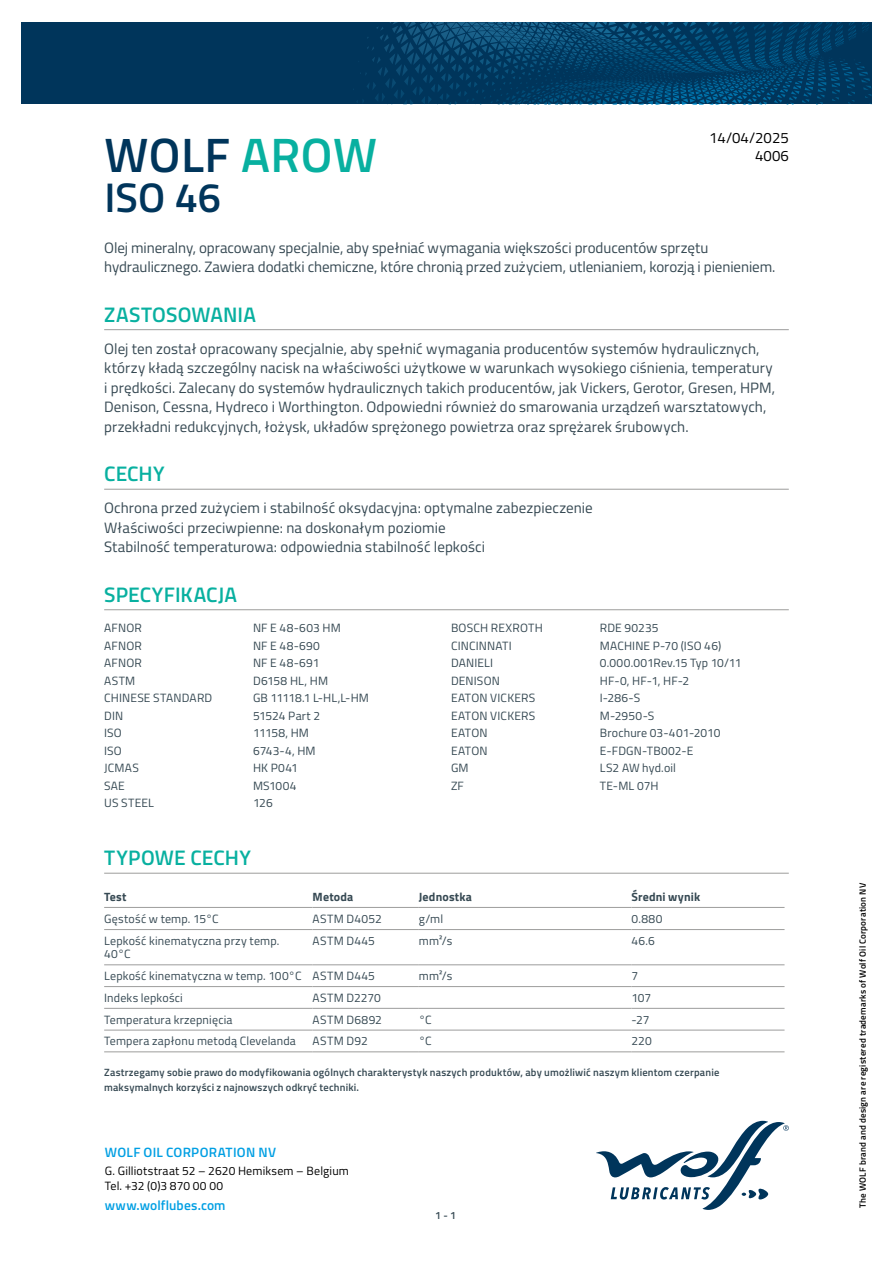
<style>
.page{position:relative;width:893px;height:1263px;background:#fff}
.page>*{position:absolute;margin:0;border:0;box-sizing:border-box;transform-origin:0 0}
.t1{font:600 48.3px "Titillium";letter-spacing:.01em;color:#00355b}
.t2{font:600 41.4px "Titillium";color:#00355b}
.t3{font:600 21px "Titillium";letter-spacing:.005em;color:#08b0a0}
.t4{font:15px/19.5px "Titillium";letter-spacing:.005em;color:#364953}
.t5{font:15px/18px "Titillium";color:#000;text-align:right}
.t6{font:600 13.5px "Titillium";letter-spacing:.015em;color:#009fe3}
.t7{font:12px/13.5px "Titillium";letter-spacing:.015em;color:#364953}
.t8{font:12px/14.4px "Titillium";letter-spacing:.015em;color:#000}
.t9{font:700 12px "Titillium";letter-spacing:.015em;color:#364953}
.t10{font:12px "Titillium";letter-spacing:-.015em;color:#364953}
.t11{font:600 10.5px/15px "Titillium";letter-spacing:.02em;color:#364953}
.t12{font:600 9px "Titillium";letter-spacing:.025em;color:#000}
.s1{color:#08b0a0}
</style>
<div class="page">
<svg style="left:596px;top:1121px;width:193px;height:89px"></svg>
<svg style="left:21px;top:22px;width:851px;height:82px;background:#013b62"></svg>
<hr style="left:104px;top:329px;width:685px;height:1px;background:#9d9d9c">
<hr style="left:104px;top:489px;width:685px;height:1px;background:#9d9d9c">
<hr style="left:104px;top:609px;width:685px;height:1px;background:#9d9d9c">
<hr style="left:104px;top:873px;width:685px;height:1px;background:#9d9d9c">
<hr style="left:104px;top:907px;width:209px;height:1px;background:#9d9d9c">
<hr style="left:313px;top:907px;width:106px;height:1px;background:#9d9d9c">
<hr style="left:419px;top:907px;width:212px;height:1px;background:#9d9d9c">
<hr style="left:631px;top:907px;width:153px;height:1px;background:#9d9d9c">
<hr style="left:104px;top:929px;width:209px;height:1px;background:#9d9d9c">
<hr style="left:313px;top:929px;width:106px;height:1px;background:#9d9d9c">
<hr style="left:419px;top:929px;width:212px;height:1px;background:#9d9d9c">
<hr style="left:631px;top:929px;width:153px;height:1px;background:#9d9d9c">
<hr style="left:104px;top:964px;width:209px;height:1px;background:#9d9d9c">
<hr style="left:313px;top:964px;width:106px;height:1px;background:#9d9d9c">
<hr style="left:419px;top:964px;width:212px;height:1px;background:#9d9d9c">
<hr style="left:631px;top:964px;width:153px;height:1px;background:#9d9d9c">
<hr style="left:104px;top:986px;width:209px;height:1px;background:#9d9d9c">
<hr style="left:313px;top:986px;width:106px;height:1px;background:#9d9d9c">
<hr style="left:419px;top:986px;width:212px;height:1px;background:#9d9d9c">
<hr style="left:631px;top:986px;width:153px;height:1px;background:#9d9d9c">
<hr style="left:104px;top:1008px;width:209px;height:1px;background:#9d9d9c">
<hr style="left:313px;top:1008px;width:106px;height:1px;background:#9d9d9c">
<hr style="left:419px;top:1008px;width:212px;height:1px;background:#9d9d9c">
<hr style="left:631px;top:1008px;width:153px;height:1px;background:#9d9d9c">
<hr style="left:104px;top:1030px;width:209px;height:1px;background:#9d9d9c">
<hr style="left:313px;top:1030px;width:106px;height:1px;background:#9d9d9c">
<hr style="left:419px;top:1030px;width:212px;height:1px;background:#9d9d9c">
<hr style="left:631px;top:1030px;width:153px;height:1px;background:#9d9d9c">
<hr style="left:104px;top:1051px;width:209px;height:1px;background:#9d9d9c">
<hr style="left:313px;top:1051px;width:106px;height:1px;background:#9d9d9c">
<hr style="left:419px;top:1051px;width:212px;height:1px;background:#9d9d9c">
<hr style="left:631px;top:1051px;width:153px;height:1px;background:#9d9d9c">
<p class="t5" style="left:709px;top:128px;width:81px">14/04/2025<br>4006</p>
<h1 class="t1" style="left:104px;top:118px;width:274px">WOLF <span class="s1">AROW</span></h1>
<h2 class="t2" style="left:104px;top:166px;width:118px">ISO 46</h2>
<p class="t4" style="left:104px;top:237px;width:673px">Olej mineralny, opracowany specjalnie, aby spełniać wymagania większości producentów sprzętu hydraulicznego. Zawiera dodatki chemiczne, które chronią przed zużyciem, utlenianiem, korozją i pienieniem.</p>
<h3 class="t3" style="left:104px;top:298px;width:153px">ZASTOSOWANIA</h3>
<p class="t4" style="left:104px;top:338px;width:673px">Olej ten został opracowany specjalnie, aby spełnić wymagania producentów systemów hydraulicznych, którzy kładą szczególny nacisk na właściwości użytkowe w warunkach wysokiego ciśnienia, temperatury i prędkości. Zalecany do systemów hydraulicznych takich producentów, jak Vickers, Gerotor, Gresen, HPM, Denison, Cessna, Hydreco i Worthington. Odpowiedni również do smarowania urządzeń warsztatowych, przekładni redukcyjnych, łożysk, układów sprężonego powietrza oraz sprężarek śrubowych.</p>
<h3 class="t3" style="left:104px;top:458px;width:62px">CECHY</h3>
<p class="t4" style="left:104px;top:498px;width:490px">Ochrona przed zużyciem i stabilność oksydacyjna: optymalne zabezpieczenie<br>Właściwości przeciwpienne: na doskonałym poziomie<br>Stabilność temperaturowa: odpowiednia stabilność lepkości</p>
<h3 class="t3" style="left:104px;top:578px;width:134px">SPECYFIKACJA</h3>
<p class="t7" style="left:104px;top:621px;width:39px">AFNOR</p>
<p class="t7" style="left:253px;top:621px;width:89px">NF E 48-603 HM</p>
<p class="t7" style="left:104px;top:638px;width:39px">AFNOR</p>
<p class="t7" style="left:253px;top:638px;width:68px">NF E 48-690</p>
<p class="t7" style="left:104px;top:656px;width:39px">AFNOR</p>
<p class="t7" style="left:253px;top:656px;width:68px">NF E 48-691</p>
<p class="t7" style="left:104px;top:673px;width:33px">ASTM</p>
<p class="t7" style="left:253px;top:673px;width:77px">D6158 HL, HM</p>
<p class="t7" style="left:104px;top:691px;width:110px">CHINESE STANDARD</p>
<p class="t10" style="left:253px;top:689px;width:118px">GB 11118.1 L-HL,L-HM</p>
<p class="t7" style="left:104px;top:708px;width:21px">DIN</p>
<p class="t7" style="left:253px;top:708px;width:69px">51524 Part 2</p>
<p class="t7" style="left:104px;top:726px;width:19px">ISO</p>
<p class="t7" style="left:253px;top:726px;width:58px">11158, HM</p>
<p class="t7" style="left:104px;top:743px;width:19px">ISO</p>
<p class="t7" style="left:253px;top:743px;width:64px">6743-4, HM</p>
<p class="t7" style="left:104px;top:761px;width:36px">JCMAS</p>
<p class="t7" style="left:253px;top:761px;width:46px">HK P041</p>
<p class="t7" style="left:104px;top:778px;width:22px">SAE</p>
<p class="t7" style="left:253px;top:778px;width:45px">MS1004</p>
<p class="t7" style="left:104px;top:796px;width:51px">US STEEL</p>
<p class="t7" style="left:253px;top:796px;width:21px">126</p>
<p class="t7" style="left:451px;top:621px;width:93px">BOSCH REXROTH</p>
<p class="t7" style="left:600px;top:621px;width:60px">RDE 90235</p>
<p class="t7" style="left:451px;top:638px;width:62px">CINCINNATI</p>
<p class="t7" style="left:600px;top:638px;width:123px">MACHINE P-70 (ISO 46)</p>
<p class="t7" style="left:451px;top:656px;width:44px">DANIELI</p>
<p class="t7" style="left:600px;top:656px;width:143px">0.000.001Rev.15 Typ 10/11</p>
<p class="t7" style="left:451px;top:673px;width:50px">DENISON</p>
<p class="t7" style="left:600px;top:673px;width:91px">HF-0, HF-1, HF-2</p>
<p class="t7" style="left:451px;top:691px;width:86px">EATON VICKERS</p>
<p class="t7" style="left:600px;top:691px;width:42px">I-286-S</p>
<p class="t7" style="left:451px;top:708px;width:86px">EATON VICKERS</p>
<p class="t7" style="left:600px;top:708px;width:56px">M-2950-S</p>
<p class="t7" style="left:451px;top:726px;width:38px">EATON</p>
<p class="t7" style="left:600px;top:726px;width:122px">Brochure 03-401-2010</p>
<p class="t7" style="left:451px;top:743px;width:38px">EATON</p>
<p class="t7" style="left:600px;top:743px;width:95px">E-FDGN-TB002-E</p>
<p class="t7" style="left:451px;top:761px;width:19px">GM</p>
<p class="t7" style="left:600px;top:761px;width:78px">LS2 AW hyd.oil</p>
<p class="t7" style="left:451px;top:778px;width:14px">ZF</p>
<p class="t7" style="left:600px;top:778px;width:60px">TE-ML 07H</p>
<h3 class="t3" style="left:104px;top:842px;width:148px">TYPOWE CECHY</h3>
<p class="t9" style="left:104px;top:888px;width:24px">Test</p>
<p class="t9" style="left:313px;top:888px;width:42px">Metoda</p>
<p class="t9" style="left:419px;top:888px;width:55px">Jednostka</p>
<p class="t9" style="left:631px;top:888px;width:70px">Średni wynik</p>
<p class="t7" style="left:104px;top:912px;width:116px">Gęstość w temp. 15°C</p>
<p class="t7" style="left:313px;top:912px;width:71px">ASTM D4052</p>
<p class="t7" style="left:419px;top:912px;width:26px">g/ml</p>
<p class="t7" style="left:631px;top:912px;width:32px">0.880</p>
<p class="t7" style="left:104px;top:933px;width:177px">Lepkość kinematyczna przy temp.<br>40°C</p>
<p class="t7" style="left:313px;top:933px;width:64px">ASTM D445</p>
<p class="t7" style="left:419px;top:933px;width:35px">mm²/s</p>
<p class="t7" style="left:631px;top:933px;width:25px">46.6</p>
<p class="t7" style="left:104px;top:969px;width:272px">Lepkość kinematyczna w temp. 100°C ASTM D445</p>
<p class="t7" style="left:419px;top:969px;width:35px">mm²/s</p>
<p class="t7" style="left:631px;top:969px;width:8px">7</p>
<p class="t7" style="left:104px;top:990px;width:80px">Indeks lepkości</p>
<p class="t7" style="left:313px;top:990px;width:70px">ASTM D2270</p>
<p class="t7" style="left:631px;top:990px;width:21px">107</p>
<p class="t7" style="left:104px;top:1012px;width:130px">Temperatura krzepnięcia</p>
<p class="t7" style="left:313px;top:1012px;width:71px">ASTM D6892</p>
<p class="t7" style="left:419px;top:1012px;width:14px">°C</p>
<p class="t7" style="left:631px;top:1012px;width:19px">-27</p>
<p class="t7" style="left:104px;top:1034px;width:193px">Tempera zapłonu metodą Clevelanda</p>
<p class="t7" style="left:313px;top:1034px;width:57px">ASTM D92</p>
<p class="t7" style="left:419px;top:1034px;width:14px">°C</p>
<p class="t7" style="left:631px;top:1034px;width:22px">220</p>
<p class="t11" style="left:104px;top:1064px;width:617px">Zastrzegamy sobie prawo do modyfikowania ogólnych charakterystyk naszych produktów, aby umożliwić naszym klientom czerpanie maksymalnych korzyści z najnowszych odkryć techniki.</p>
<p class="t6" style="left:105px;top:1142px;width:173px">WOLF OIL CORPORATION NV</p>
<p class="t8" style="left:105px;top:1163px;width:246px">G. Gilliotstraat 52 – 2620 Hemiksem – Belgium<br>Tel. +32 (0)3 870 00 00</p>
<p class="t6" style="left:105px;top:1195px;width:122px">www.wolflubes.com</p>
<p class="t11" style="left:435px;top:1207px;width:22px">1 - 1</p>
<p class="t12" style="left:856px;top:1208px;width:326px;rotate:-90deg">The WOLF brand and design are registered trademarks of Wolf Oil Corporation NV</p>
</div>
